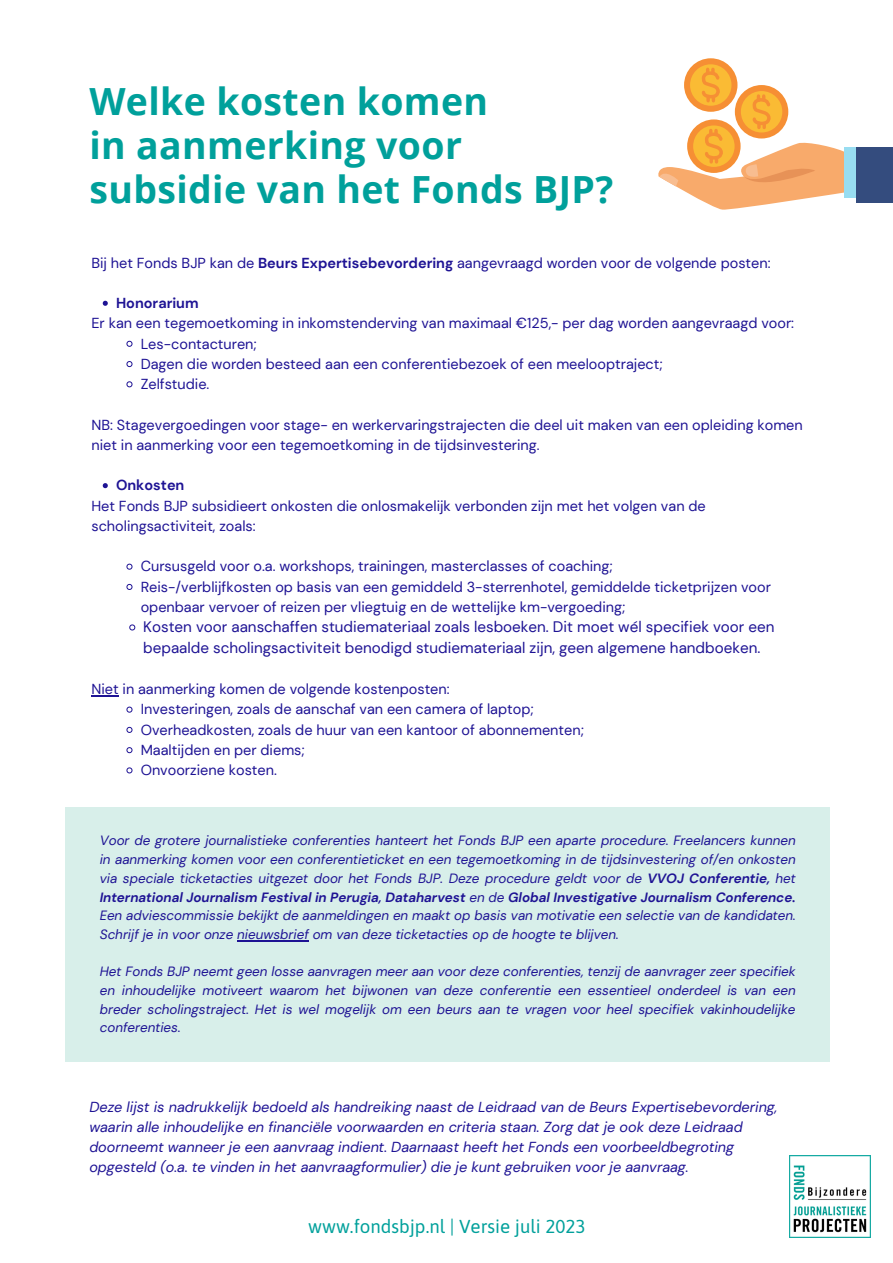
<style>
.page{position:relative;width:893px;height:1263px;background:#fff}
.page>*{position:absolute;margin:0;border:0;box-sizing:border-box;transform-origin:0 0}
.t1{font:700 37.42px "Open Sans";letter-spacing:.01em;color:#00a09b}
.t2{font:18.75px "Asap";color:#00a09b}
.t3{font:15.23px/20.9px "DM Sans";color:#1e1394}
.t4{font:14.48px/20.2px "DM Sans";color:#1e1394}
.t5{font:italic 14.48px/20.2px "DM Sans";color:#1e1394}
.t6{font:700 14.48px "DM Sans";color:#1e1394}
.t7{font:italic 13.42px/18.7px "DM Sans";color:#1e1394;text-align:justify}
.s1{font-weight:700}
</style>
<div class="page">
<svg style="left:103px;top:301px;width:5px;height:5px"></svg>
<svg style="left:126px;top:341px;width:7px;height:6px"></svg>
<svg style="left:126px;top:361px;width:7px;height:6px"></svg>
<svg style="left:126px;top:381px;width:7px;height:6px"></svg>
<svg style="left:103px;top:483px;width:5px;height:5px"></svg>
<svg style="left:126px;top:563px;width:7px;height:7px"></svg>
<svg style="left:126px;top:584px;width:7px;height:6px"></svg>
<svg style="left:129px;top:624px;width:6px;height:7px"></svg>
<svg style="left:126px;top:706px;width:7px;height:7px"></svg>
<svg style="left:126px;top:727px;width:7px;height:6px"></svg>
<svg style="left:126px;top:747px;width:7px;height:6px"></svg>
<svg style="left:126px;top:767px;width:7px;height:7px"></svg>
<svg style="left:91px;top:695px;width:28px;height:1px"></svg>
<div style="left:843px;top:147px;width:17px;height:51px;background:#98ddf1"></div>
<div style="left:856px;top:147px;width:37px;height:56px;background:#344c7e"></div>
<div style="left:684px;top:58px;width:53px;height:54px;background:#f68f34;border-radius:50%"></div>
<svg style="left:690px;top:64px;width:41px;height:42px"></svg>
<svg style="left:658px;top:69px;width:186px;height:141px"></svg>
<img style="left:789px;top:1155px;width:82px;height:82px">
<div style="left:65px;top:807px;width:765px;height:254px;background:#d8efea"></div>
<hr style="left:237px;top:940px;width:72px;height:1px;background:#1e1394">
<p class="t1" style="left:89px;top:75px;width:400px">Welke kosten komen</p>
<p class="t1" style="left:89px;top:119px;width:374px">in aanmerking voor</p>
<p class="t1" style="left:89px;top:163px;width:525px">subsidie van het Fonds BJP?</p>
<p class="t4" style="left:91px;top:252px;width:680px">Bij het Fonds BJP kan de <span class="s1">Beurs Expertisebevordering</span> aangevraagd worden voor de volgende posten:</p>
<p class="t6" style="left:116px;top:294px;width:84px">Honorarium</p>
<p class="t4" style="left:141px;top:333px;width:118px">Les-contacturen;</p>
<p class="t4" style="left:141px;top:354px;width:523px">Dagen die worden besteed aan een conferentiebezoek of een meelooptraject;</p>
<p class="t4" style="left:141px;top:374px;width:70px">Zelfstudie.</p>
<p class="t4" style="left:91px;top:313px;width:704px">Er kan een tegemoetkoming in inkomstenderving van maximaal €125,- per dag worden aangevraagd voor:</p>
<p class="t4" style="left:91px;top:415px;width:713px">NB: Stagevergoedingen voor stage- en werkervaringstrajecten die deel uit maken van een opleiding komen niet in aanmerking voor een tegemoetkoming in de tijdsinvestering.</p>
<p class="t6" style="left:116px;top:476px;width:70px">Onkosten</p>
<p class="t4" style="left:91px;top:496px;width:616px">Het Fonds BJP subsidieert onkosten die onlosmakelijk verbonden zijn met het volgen van de scholingsactiviteit, zoals:</p>
<p class="t4" style="left:141px;top:556px;width:473px">Cursusgeld voor o.a. workshops, trainingen, masterclasses of coaching;</p>
<p class="t4" style="left:141px;top:577px;width:632px">Reis-/verblijfkosten op basis van een gemiddeld 3-sterrenhotel, gemiddelde ticketprijzen voor openbaar vervoer of reizen per vliegtuig en de wettelijke km-vergoeding;</p>
<p class="t3" style="left:143px;top:617px;width:633px">Kosten voor aanschaffen studiemateriaal zoals lesboeken. Dit moet wél specifiek voor een bepaalde scholingsactiviteit benodigd studiemateriaal zijn, geen algemene handboeken.</p>
<p class="t4" style="left:91px;top:679px;width:360px">Niet in aanmerking komen de volgende kostenposten:</p>
<p class="t4" style="left:141px;top:699px;width:394px">Investeringen, zoals de aanschaf van een camera of laptop;</p>
<p class="t4" style="left:141px;top:720px;width:445px">Overheadkosten, zoals de huur van een kantoor of abonnementen;</p>
<p class="t4" style="left:141px;top:740px;width:165px">Maaltijden en per diems;</p>
<p class="t4" style="left:141px;top:760px;width:138px">Onvoorziene kosten.</p>
<p class="t7" style="left:100px;top:831px;width:697px">Voor de grotere journalistieke conferenties hanteert het Fonds BJP een aparte procedure. Freelancers kunnen in aanmerking komen voor een conferentieticket en een tegemoetkoming in de tijdsinvestering of/en onkosten via speciale ticketacties uitgezet door het Fonds BJP. Deze procedure geldt voor de <span class="s1">VVOJ Conferentie,</span> het <span class="s1">International Journalism Festival in Perugia, Dataharvest</span> en de <span class="s1">Global Investigative Journalism Conference.<br></span>Een adviescommissie bekijkt de aanmeldingen en maakt op basis van motivatie een selectie van de kandidaten.<br>Schrijf je in voor onze nieuwsbrief om van deze ticketacties op de hoogte te blijven.</p>
<p class="t7" style="left:100px;top:962px;width:697px">Het Fonds BJP neemt geen losse aanvragen meer aan voor deze conferenties, tenzij de aanvrager zeer specifiek en inhoudelijke motiveert waarom het bijwonen van deze conferentie een essentieel onderdeel is van een breder scholingstraject. Het is wel mogelijk om een beurs aan te vragen voor heel specifiek vakinhoudelijke conferenties.</p>
<p class="t5" style="left:89px;top:1096px;width:689px">Deze lijst is nadrukkelijk bedoeld als handreiking naast de Leidraad van de Beurs Expertisebevordering, waarin alle inhoudelijke en financiële voorwaarden en criteria staan. Zorg dat je ook deze Leidraad doorneemt wanneer je een aanvraag indient. Daarnaast heeft het Fonds een voorbeeldbegroting opgesteld (o.a. te vinden in het aanvraagformulier) die je kunt gebruiken voor je aanvraag.</p>
<p class="t2" style="left:308px;top:1215px;width:279px">www.fondsbjp.nl | Versie juli 2023</p>
</div>
